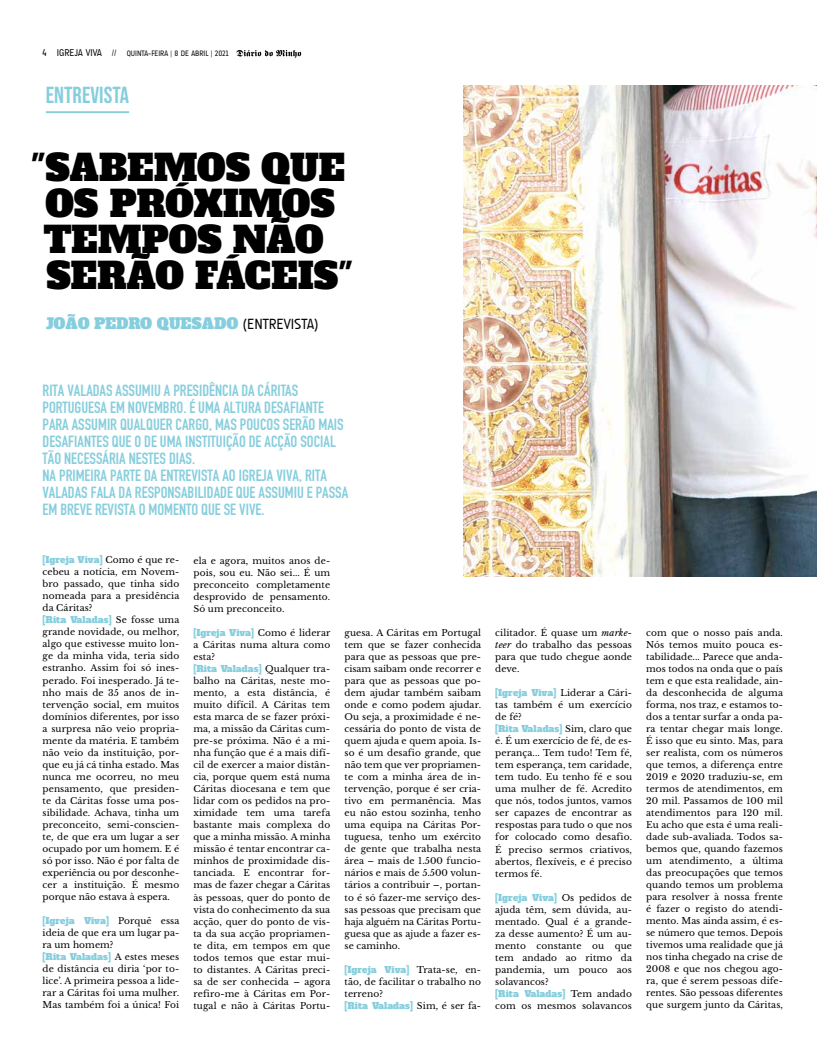
<style>
.page{position:relative;width:817px;height:1049px;background:#fff}
.page>*{position:absolute;margin:0;border:0;box-sizing:border-box;transform-origin:0 0}
.t1{font:36.2px/36px "Alfa Slab One";letter-spacing:-.01em;color:#000;text-align:center}
.t2{font:23.2px "Bebas Neue";color:#86cedd}
.t3{font:16px/17px "Bern Sans CT";color:#86cedd}
.t4{font:15px "Alfa Slab One";color:#86cedd}
.t5{font:9px/12px "Libre Baskerville";letter-spacing:.01em;color:#000;text-align:justify}
.t6{font:9px "Alfa Slab One";letter-spacing:.01em;color:#86cedd}
.t7{font:8px "A Udimat";color:#000}
.s1{font-size:10px}
.s2{font-family:"A Udimat";color:#000}
.s3{font-family:"Libre Baskerville";color:#000}
.s4{font-style:italic}
.s5{font-family:"Alfa Slab One";color:#86cedd}
</style>
<div class="page">
<svg style="left:236px;top:50px;width:65px;height:8px"></svg>
<img style="left:463px;top:85px;width:353px;height:491px">
<hr style="left:46px;top:111px;width:83px;height:2px;background:#86cedd">
<p class="t7" style="left:43px;top:49px;width:187px"><span class="s1">4 IGREJA VIVA</span> // QUINTA-FEIRA | 8 DE ABRIL | 2021</p>
<h2 class="t2" style="left:46px;top:82px;width:85px">ENTREVISTA</h2>
<h1 class="t1" style="left:31px;top:150px;width:323px">"SABEMOS QUE<br>OS PRÓXIMOS<br>TEMPOS NÃO<br>SERÃO FÁCEIS"</h1>
<h3 class="t4" style="left:46px;top:314px;width:274px">JOÃO PEDRO QUESADO <span class="s2">(ENTREVISTA)</span></h3>
<p class="t3" style="left:43px;top:382px;width:307px">RITA VALADAS ASSUMIU A PRESIDÊNCIA DA CÁRITAS PORTUGUESA EM NOVEMBRO. É UMA ALTURA DESAFIANTE PARA ASSUMIR QUALQUER CARGO, MAS POUCOS SERÃO MAIS DESAFIANTES QUE O DE UMA INSTITUIÇÃO DE ACÇÃO SOCIAL TÃO NECESSÁRIA NESTES DIAS.<br>NA PRIMEIRA PARTE DA ENTREVISTA AO IGREJA VIVA, RITA VALADAS FALA DA RESPONSABILIDADE QUE ASSUMIU E PASSA EM BREVE REVISTA O MOMENTO QUE SE VIVE.</p>
<p class="t6" style="left:43px;top:554px;width:138px">[Igreja Viva] <span class="s3">Como é que re-</span></p>
<p class="t5" style="left:43px;top:566px;width:138px">cebeu a notícia, em Novem&shy;bro passado, que tinha sido nomeada para a presidência da Cáritas?</p>
<p class="t6" style="left:43px;top:614px;width:138px">[Rita Valadas] <span class="s3">Se fosse uma</span></p>
<p class="t5" style="left:43px;top:626px;width:138px">grande novidade, ou melhor, algo que estivesse muito lon&shy;ge da minha vida, teria sido estranho. Assim foi só ines&shy;perado. Foi inesperado. Já te&shy;nho mais de 35 anos de in&shy;tervenção social, em muitos domínios diferentes, por isso a surpresa não veio propria&shy;mente da matéria. E também não veio da instituição, por&shy;que eu já cá tinha estado. Mas nunca me ocorreu, no meu pensamento, que presiden&shy;te da Cáritas fosse uma pos&shy;sibilidade. Achava, tinha um preconceito, semi-conscien&shy;te, de que era um lugar a ser ocupado por um homem. E é só por isso. Não é por falta de experiência ou por desconhe&shy;cer a instituição. É mesmo porque não estava à espera.</p>
<p class="t6" style="left:43px;top:915px;width:138px">[Igreja Viva] <span class="s3">Porquê essa</span></p>
<p class="t5" style="left:43px;top:927px;width:138px">ideia de que era um lugar pa&shy;ra um homem?</p>
<p class="t6" style="left:43px;top:951px;width:138px">[Rita Valadas] <span class="s3">A estes meses</span></p>
<p class="t5" style="left:43px;top:963px;width:138px">de distância eu diria ‘por to&shy;lice’. A primeira pessoa a lide&shy;rar a Cáritas foi uma mulher.<br>Mas também foi a única! Foi</p>
<p class="t5" style="left:193px;top:555px;width:138px">ela e agora, muitos anos de&shy;pois, sou eu. Não sei... É um preconceito completamente desprovido de pensamento.<br>Só um preconceito.</p>
<p class="t6" style="left:193px;top:627px;width:138px">[Igreja Viva] <span class="s3">Como é liderar</span></p>
<p class="t5" style="left:193px;top:639px;width:138px">a Cáritas numa altura como esta?</p>
<p class="t6" style="left:193px;top:663px;width:138px">[Rita Valadas] <span class="s3">Qualquer tra-</span></p>
<p class="t5" style="left:193px;top:675px;width:138px">balho na Cáritas, neste mo&shy;mento, a esta distância, é muito difícil. A Cáritas tem esta marca de se fazer próxi&shy;ma, a missão da Cáritas cum&shy;pre-se próxima. Não é a mi&shy;nha função que é a mais difí&shy;cil de exercer a maior distân&shy;cia, porque quem está numa Cáritas diocesana e tem que lidar com os pedidos na pro&shy;ximidade tem uma tarefa bastante mais complexa do que a minha missão. A minha missão é tentar encontrar ca&shy;minhos de proximidade dis&shy;tanciada. E encontrar for&shy;mas de fazer chegar a Cáritas às pessoas, quer do ponto de vista do conhecimento da sua acção, quer do ponto de vis&shy;ta da sua acção propriamen&shy;te dita, em tempos em que todos temos que estar mui&shy;to distantes. A Cáritas preci&shy;sa de ser conhecida – agora refiro-me à Cáritas em Por&shy;tugal e não à Cáritas Portu-</p>
<p class="t5" style="left:344px;top:627px;width:138px">guesa. A Cáritas em Portugal tem que se fazer conhecida para que as pessoas que pre&shy;cisam saibam onde recorrer e para que as pessoas que po&shy;dem ajudar também saibam onde e como podem ajudar.<br>Ou seja, a proximidade é ne&shy;cessária do ponto de vista de quem ajuda e quem apoia. Is&shy;so é um desafio grande, que não tem que ver propriamen&shy;te com a minha área de in&shy;tervenção, porque é ser cria&shy;tivo em permanência. Mas eu não estou sozinha, tenho uma equipa na Cáritas Por&shy;tuguesa, tenho um exército de gente que trabalha nesta área – mais de 1.500 funcio&shy;nários e mais de 5.500 volun&shy;tários a contribuir –, portan&shy;to é só fazer-me serviço des&shy;sas pessoas que precisam que haja alguém na Cáritas Portu&shy;guesa que as ajude a fazer es&shy;se caminho.</p>
<p class="t6" style="left:344px;top:963px;width:138px">[Igreja Viva] <span class="s3">Trata-se, en-</span></p>
<p class="t5" style="left:344px;top:975px;width:138px">tão, de facilitar o trabalho no terreno?</p>
<p class="t6" style="left:344px;top:999px;width:138px">[Rita Valadas] <span class="s3">Sim, é ser fa-</span></p>
<p class="t5" style="left:495px;top:627px;width:138px">cilitador. É quase um <span class="s4">marke&shy;teer</span> do trabalho das pessoas para que tudo chegue aonde deve.</p>
<p class="t5" style="left:495px;top:687px;width:138px"><span class="s5">[Igreja Viva]</span> Liderar a Cári&shy;tas também é um exercício de fé?</p>
<p class="t6" style="left:495px;top:723px;width:138px">[Rita Valadas] <span class="s3">Sim, claro que</span></p>
<p class="t5" style="left:495px;top:735px;width:138px">é. É um exercício de fé, de es&shy;perança... Tem tudo! Tem fé, tem esperança, tem caridade, tem tudo. Eu tenho fé e sou uma mulher de fé. Acredito que nós, todos juntos, vamos ser capazes de encontrar as respostas para tudo o que nos for colocado como desafio.<br>É preciso sermos criativos, abertos, flexíveis, e é preciso termos fé.</p>
<p class="t6" style="left:495px;top:891px;width:138px">[Igreja Viva] <span class="s3">Os pedidos de</span></p>
<p class="t5" style="left:495px;top:903px;width:138px">ajuda têm, sem dúvida, au&shy;mentado. Qual é a grande&shy;za desse aumento? É um au&shy;mento constante ou que tem andado ao ritmo da pandemia, um pouco aos solavancos?</p>
<p class="t6" style="left:495px;top:987px;width:138px">[Rita Valadas] <span class="s3">Tem andado</span></p>
<p class="t5" style="left:495px;top:999px;width:138px">com os mesmos solavancos</p>
<p class="t5" style="left:646px;top:626px;width:138px">com que o nosso país anda.<br>Nós temos muito pouca es&shy;tabilidade... Parece que anda&shy;mos todos na onda que o país tem e que esta realidade, ain&shy;da desconhecida de alguma forma, nos traz, e estamos to&shy;dos a tentar surfar a onda pa&shy;ra tentar chegar mais longe.<br>É isso que eu sinto. Mas, para ser realista, com os números que temos, a diferença entre 2019 e 2020 traduziu-se, em termos de atendimentos, em 20 mil. Passamos de 100 mil atendimentos para 120 mil.<br>Eu acho que esta é uma reali&shy;dade sub-avaliada. Todos sa&shy;bemos que, quando fazemos um atendimento, a última das preocupações que temos quando temos um problema para resolver à nossa frente é fazer o registo do atendi&shy;mento. Mas ainda assim, é es&shy;se número que temos. Depois tivemos uma realidade que já nos tinha chegado na crise de 2008 e que nos chegou ago&shy;ra, que é serem pessoas dife&shy;rentes. São pessoas diferentes que surgem junto da Cáritas,</p>
</div>
